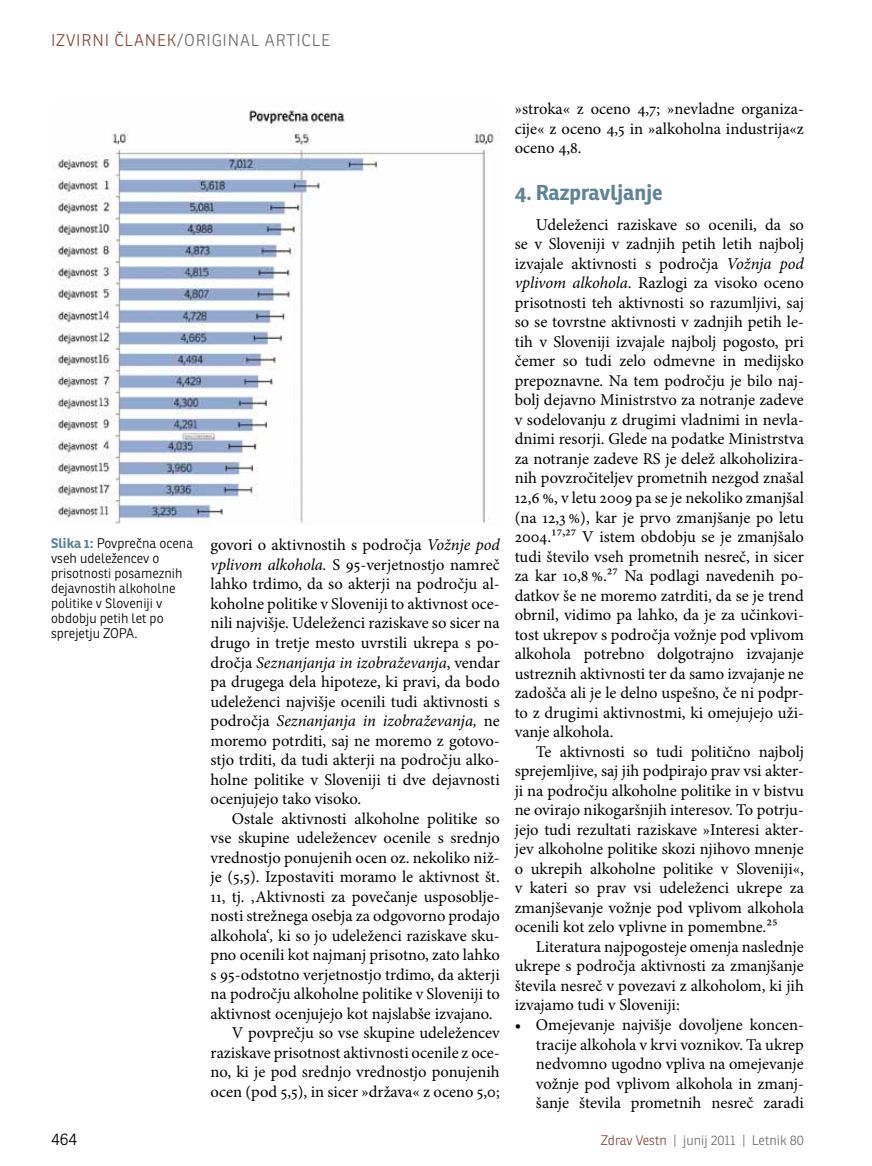
<style>
.page{position:relative;width:872px;height:1166px;background:#fff}
.page>*{position:absolute;margin:0;border:0;box-sizing:border-box;transform-origin:0 0}
.t1{font:700 21px "Ronnia";color:#5f8498}
.t2{font:16.5px/19.5px "Minion Pro";color:#000;text-align:justify}
.t3{font:300 16.5px "Ronnia";letter-spacing:.05em;color:#6d6e71}
.t4{font:300 16.5px "Ronnia";color:#000}
.t5{font:300 13.5px/15px "Ronnia";color:#000}
.t6{font:300 13.5px "Ronnia";color:#6d6e71}
.s1{color:#8a4638}
.s2{font-weight:700;color:#5f8498}
.s3{font-style:italic}
</style>
<div class="page">
<img style="left:51px;top:110px;width:448px;height:414px">
<p class="t3" style="left:51px;top:30px;width:280px"><span class="s1">Izvi rni članek</span>/Ori gi nal arti cle</p>
<p class="t5" style="left:51px;top:535px;width:144px"><span class="s2">Slika 1:</span> Povprečna ocena vseh udeležencev o prisotnosti posameznih dejavnostih alkoholne politike v Sloveniji v obdobju petih let po sprejetju ZOPA.</p>
<p class="t2" style="left:210px;top:535px;width:291px">govori o aktivnostih s področja <span class="s3">Vožnje pod vplivom alkohola.</span> S 95-verjetnostjo namreč lahko trdimo, da so akterji na področju al&shy;koholne politike v Sloveniji to aktivnost oce&shy;nili najvišje. Udeleženci raziskave so sicer na drugo in tretje mesto uvrstili ukrepa s po&shy;dročja <span class="s3">Seznanjanja in izobraževanja</span>, vendar pa drugega dela hipoteze, ki pravi, da bodo udeleženci najvišje ocenili tudi aktivnosti s področja <span class="s3">Seznanjanja in izobraževanja,</span> ne moremo potrditi, saj ne moremo z gotovo&shy;stjo trditi, da tudi akterji na področju alko&shy;holne politike v Sloveniji ti dve dejavnosti ocenjujejo tako visoko.</p>
<p class="t2" style="left:232px;top:808px;width:269px">Ostale aktivnosti alkoholne politike so</p>
<p class="t2" style="left:210px;top:828px;width:291px">vse skupine udeležencev ocenile s srednjo</p>
<p class="t2" style="left:210px;top:847px;width:291px">vrednostjo ponujenih ocen oz. nekoliko niž-</p>
<p class="t2" style="left:210px;top:867px;width:291px">je (5,5). Izpostaviti moramo le aktivnost št.</p>
<p class="t2" style="left:210px;top:886px;width:291px">11, tj. ‚Aktivnosti za povečanje usposoblje-</p>
<p class="t2" style="left:210px;top:906px;width:291px">nosti strežnega osebja za odgovorno prodajo</p>
<p class="t2" style="left:210px;top:925px;width:291px">alkohola‘<span class="s3">,</span> ki so jo udeleženci raziskave sku-</p>
<p class="t2" style="left:210px;top:945px;width:291px">pno ocenili kot najmanj prisotno, zato lahko</p>
<p class="t2" style="left:210px;top:964px;width:291px">s 95-odstotno verjetnostjo trdimo, da akterji</p>
<p class="t2" style="left:210px;top:984px;width:291px">na področju alkoholne politike v Sloveniji to</p>
<p class="t2" style="left:210px;top:1003px;width:283px">aktivnost ocenjujejo kot najslabše izvajano.</p>
<p class="t2" style="left:232px;top:1023px;width:269px">V povprečju so vse skupine udeležencev</p>
<p class="t2" style="left:210px;top:1042px;width:291px">raziskave prisotnost aktivnosti ocenile z oce-</p>
<p class="t2" style="left:210px;top:1062px;width:291px">no, ki je pod srednjo vrednostjo ponujenih</p>
<p class="t2" style="left:210px;top:1081px;width:291px">ocen (pod 5,5), in sicer »država« z oceno 5,0;</p>
<p class="t2" style="left:514px;top:99px;width:291px">»stroka« z oceno 4,7; »nevladne organiza&shy;cije« z oceno 4,5 in »alkoholna industrija«z oceno 4,8.</p>
<p class="t1" style="left:514px;top:179px;width:149px">4. Razpravljanje</p>
<p class="t2" style="left:514px;top:215px;width:291px;text-indent:21px">Udeleženci raziskave so ocenili, da so se v Sloveniji v zadnjih petih letih najbolj izvajale aktivnosti s področja <span class="s3">Vožnja pod vplivom alkohola</span>. Razlogi za visoko oceno prisotnosti teh aktivnosti so razumljivi, saj so se tovrstne aktivnosti v zadnjih petih le&shy;tih v Sloveniji izvajale najbolj pogosto, pri čemer so tudi zelo odmevne in medijsko prepoznavne. Na tem področju je bilo naj&shy;bolj dejavno Ministrstvo za notranje zadeve v sodelovanju z drugimi vladnimi in nevla&shy;dnimi resorji. Glede na podatke Ministrstva za notranje zadeve RS je delež alkoholizira&shy;nih povzročiteljev prometnih nezgod znašal 12,6 %, v letu 2009 pa se je nekoliko zmanjšal (na 12,3 %), kar je prvo zmanjšanje po letu 2004.17,27 V istem obdobju se je zmanjšalo tudi število vseh prometnih nesreč, in sicer za kar 10,8 %.27 Na podlagi navedenih po&shy;datkov še ne moremo zatrditi, da se je trend obrnil, vidimo pa lahko, da je za učinkovi&shy;tost ukrepov s področja vožnje pod vplivom alkohola potrebno dolgotrajno izvajanje ustreznih aktivnosti ter da samo izvajanje ne zadošča ali je le delno uspešno, če ni podpr&shy;to z drugimi aktivnostmi, ki omejujejo uži&shy;vanje alkohola.</p>
<p class="t2" style="left:514px;top:741px;width:291px;text-indent:21px">Te aktivnosti so tudi politično najbolj sprejemljive, saj jih podpirajo prav vsi akter&shy;ji na področju alkoholne politike in v bistvu ne ovirajo nikogaršnjih interesov. To potrju&shy;jejo tudi rezultati raziskave »Interesi akter&shy;jev alkoholne politike skozi njihovo mnenje o ukrepih alkoholne politike v Sloveniji«, v kateri so prav vsi udeleženci ukrepe za zmanjševanje vožnje pod vplivom alkohola ocenili kot zelo vplivne in pomembne.25</p>
<p class="t2" style="left:514px;top:936px;width:291px;text-indent:21px">Literatura najpogosteje omenja naslednje ukrepe s področja aktivnosti za zmanjšanje števila nesreč v povezavi z alkoholom, ki jih izvajamo tudi v Sloveniji:</p>
<p class="t2" style="left:536px;top:1014px;width:269px;text-indent:-21px">• Omejevanje najvišje dovoljene koncen&shy;tracije alkohola v krvi voznikov. Ta ukrep nedvomno ugodno vpliva na omejevanje vožnje pod vplivom alkohola in zmanj&shy;šanje števila prometnih nesreč zaradi</p>
<p class="t4" style="left:51px;top:1128px;width:27px">464</p>
<p class="t6" style="left:601px;top:1131px;width:204px"><span class="s1">Zdrav Vestn</span> | junij 2011 | Letnik 80</p>
</div>
